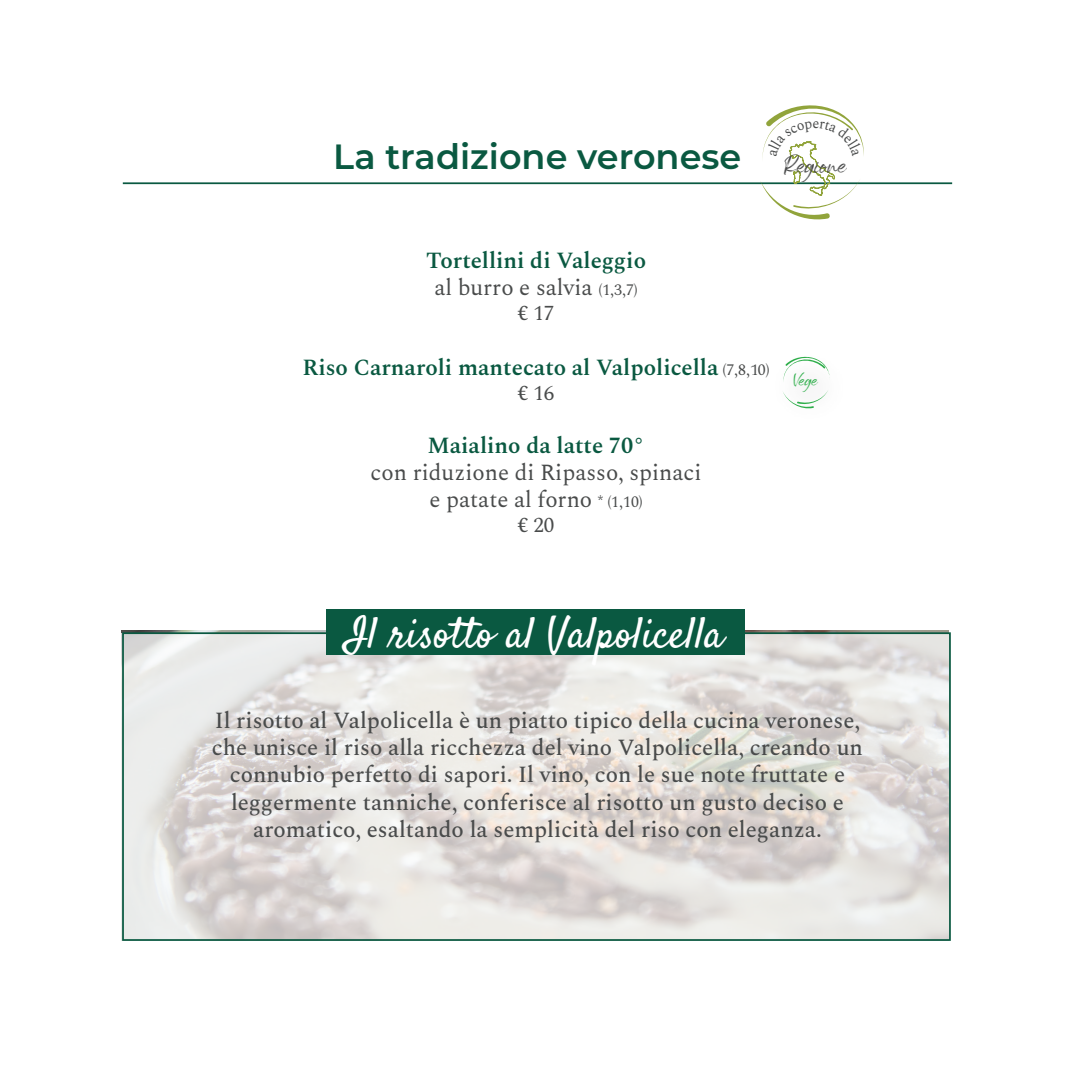
<style>
.page{position:relative;width:1072px;height:1072px;background:#fff}
.page>*{position:absolute;margin:0;border:0;box-sizing:border-box;transform-origin:0 0}
.t1{font:43.75px "Satisfy";color:#fff}
.t2{font:600 35px "Montserrat";color:#0a5941}
.t3{font:24.32px "Spartwell";color:#4a4b4b}
.t4{font:500 22.75px/27.3px "Spectral";color:#494b4b;text-align:center}
.t5{font:600 22.75px/27.3px "Spectral";color:#0a5941;text-align:center}
.t6{font:22.75px/27.3px "Spectral";color:#494b4b;text-align:center}
.t7{font:21px "Spectral";color:#494b4b}
.t8{font:17.32px "Spartwell";color:#2eae4a}
.s1{font-weight:400;color:#494b4b}
.s2{font-weight:400;font-size:15.75px;color:#494b4b}
.s3{font-size:15.75px}
</style>
<div class="page">
<svg style="left:121px;top:633px;width:826px;height:307px;background:#e3e0dd"></svg>
<hr style="left:123px;top:182px;width:829px;height:2px;background:#0a5941">
<div style="left:122px;top:632px;width:828px;height:308px;border:2px solid #0a5941"></div>
<div style="left:326px;top:610px;width:418px;height:45px;background:#0a5941"></div>
<svg style="left:783px;top:356px;width:47px;height:25px"></svg>
<svg style="left:783px;top:390px;width:45px;height:19px"></svg>
<svg style="left:760px;top:105px;width:104px;height:115px"></svg>
<h2 class="t2" style="left:333px;top:132px;width:409px">La tradizione veronese</h2>
<p class="t3" style="left:784px;top:149px;width:62px">Regione</p>
<p class="t5" style="left:426px;top:245px;width:221px">Tortellini di Valeggio <span class="s1">al burro e salvia</span> <span class="s2">(1,3,7)</span></p>
<p class="t7" style="left:517px;top:298px;width:38px">€ 17</p>
<p class="t5" style="left:302px;top:352px;width:469px">Riso Carnaroli mantecato al Valpolicella <span class="s2">(7,8,10)</span></p>
<p class="t7" style="left:517px;top:378px;width:38px">€ 16</p>
<p class="t5" style="left:427px;top:430px;width:219px">Maialino da latte 70°</p>
<p class="t6" style="left:370px;top:457px;width:332px">con riduzione di Ripasso, spinaci e patate al forno <span class="s3">* (1,10)</span></p>
<p class="t7" style="left:517px;top:510px;width:38px">€ 20</p>
<p class="t8" style="left:793px;top:369px;width:25px">Vege</p>
<h1 class="t1" style="left:345px;top:606px;width:380px">Il risotto al Valpolicella</h1>
<p class="t4" style="left:212px;top:704px;width:652px">Il risotto al Valpolicella è un piatto tipico della cucina veronese, che unisce il riso alla ricchezza del vino Valpolicella, creando un connubio perfetto di sapori. Il vino, con le sue note fruttate e leggermente tanniche, conferisce al risotto un gusto deciso e aromatico, esaltando la semplicità del riso con eleganza.</p>
</div>
